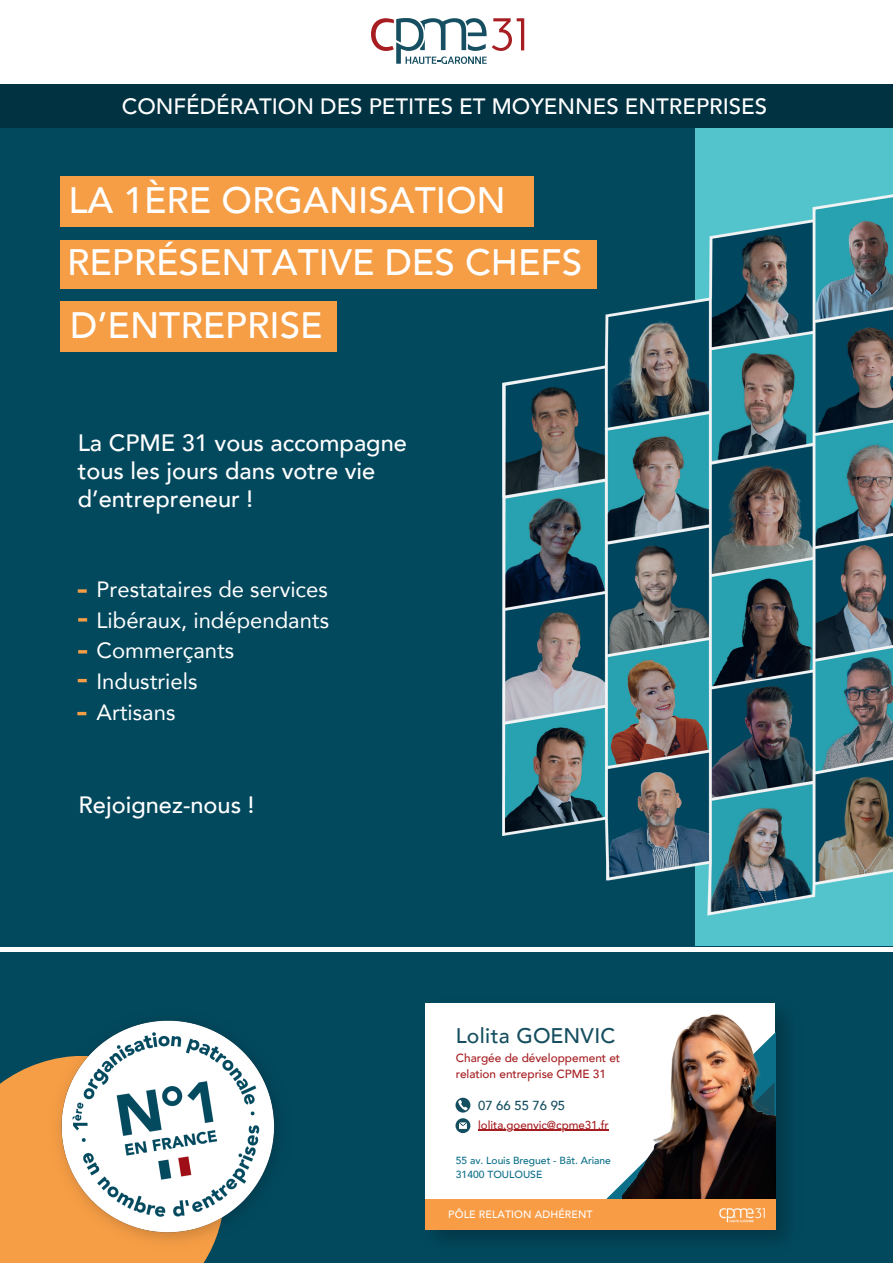
<style>
.page{position:relative;width:893px;height:1263px;background:#fff}
.page>*{position:absolute;margin:0;border:0;box-sizing:border-box;transform-origin:0 0}
.t1{font:500 36.75px/62.1px "Avenir";color:#fff}
.t2{font:500 23.55px/28.3px "Avenir";color:#fff}
.t3{font:500 22.2px "Avenir";color:#fff}
.t4{font:22.05px/30.8px "Avenir";color:#fff}
.t5{font:500 21.15px "Avenir";color:#154e5f}
.t6{font:500 13.05px "Avenir";color:#154e5f}
.t7{font:500 11.85px/16.4px "Avenir";color:#a61d21}
.t8{font:500 11.55px "Avenir";color:#a61d21}
.t9{font:500 10.65px "Avenir";color:#fff}
.t10{font:500 10.35px/14.2px "Avenir";color:#0b6f89}
</style>
<div class="page">
<div style="left:0;top:106px;width:893px;height:840px;background:#03495e"></div>
<div style="left:696px;top:128px;width:197px;height:818px;background:#54c4cc"></div>
<div style="left:0;top:84px;width:893px;height:44px;background:#003242"></div>
<div style="left:0;top:953px;width:893px;height:310px;background:#03495e"></div>
<div style="left:0;top:1062px;width:208px;height:201px;background:#f69e46"></div>
<img style="left:43px;top:1020px;width:233px;height:235px">
<svg style="left:78px;top:589px;width:9px;height:4px"></svg>
<svg style="left:78px;top:618px;width:9px;height:3px"></svg>
<svg style="left:78px;top:650px;width:9px;height:3px"></svg>
<svg style="left:78px;top:679px;width:9px;height:3px"></svg>
<svg style="left:77px;top:712px;width:9px;height:3px"></svg>
<img style="left:502px;top:191px;width:391px;height:725px">
<div style="left:60px;top:176px;width:473px;height:51px;background:#f69e46"></div>
<div style="left:60px;top:240px;width:537px;height:49px;background:#f69e46"></div>
<div style="left:60px;top:301px;width:277px;height:50px;background:#f69e46"></div>
<svg style="left:371px;top:18px;width:153px;height:46px"></svg>
<img style="left:425px;top:1013px;width:362px;height:228px">
<div style="left:425px;top:1003px;width:350px;height:226px;background:#fff"></div>
<hr style="left:478px;top:1130px;width:131px;height:1px;background:#a61d21">
<svg style="left:684px;top:1014px;width:58px;height:16px"></svg>
<img style="left:588px;top:1030px;width:187px;height:170px">
<svg style="left:455px;top:1098px;width:15px;height:14px"></svg>
<svg style="left:455px;top:1118px;width:15px;height:15px"></svg>
<div style="left:425px;top:1200px;width:350px;height:29px;background:#f89c46"></div>
<svg style="left:719px;top:1208px;width:46px;height:15px"></svg>
<p class="t3" style="left:122px;top:87px;width:647px">CONFÉDÉRATION DES PETITES ET MOYENNES ENTREPRISES</p>
<h1 class="t1" style="left:67px;top:167px;width:516px">LA 1ÈRE ORGANISATION<br>REPRÉSENTATIVE DES CHEFS<br>D’ENTREPRISE</h1>
<p class="t2" style="left:78px;top:427px;width:331px">La CPME 31 vous accompagne tous les jours dans votre vie d’entrepreneur !</p>
<p class="t4" style="left:97px;top:573px;width:234px">Prestataires de services<br>Libéraux, indépendants<br>Commerçants<br>Industriels<br>Artisans</p>
<p class="t2" style="left:79px;top:789px;width:177px">Rejoignez-nous !</p>
<p class="t5" style="left:456px;top:1018px;width:161px">Lolita GOENVIC</p>
<p class="t7" style="left:456px;top:1049px;width:166px">Chargée de développement et relation entreprise CPME 31</p>
<p class="t6" style="left:478px;top:1094px;width:89px">07 66 55 76 95</p>
<p class="t8" style="left:478px;top:1115px;width:132px">lolita.goenvic@cpme31.fr</p>
<p class="t10" style="left:456px;top:1153px;width:157px">55 av. Louis Breguet - Bât. Ariane<br>31400 TOULOUSE</p>
<p class="t9" style="left:448px;top:1204px;width:146px">PÔLE RELATION ADHÉRENT</p>
</div>
